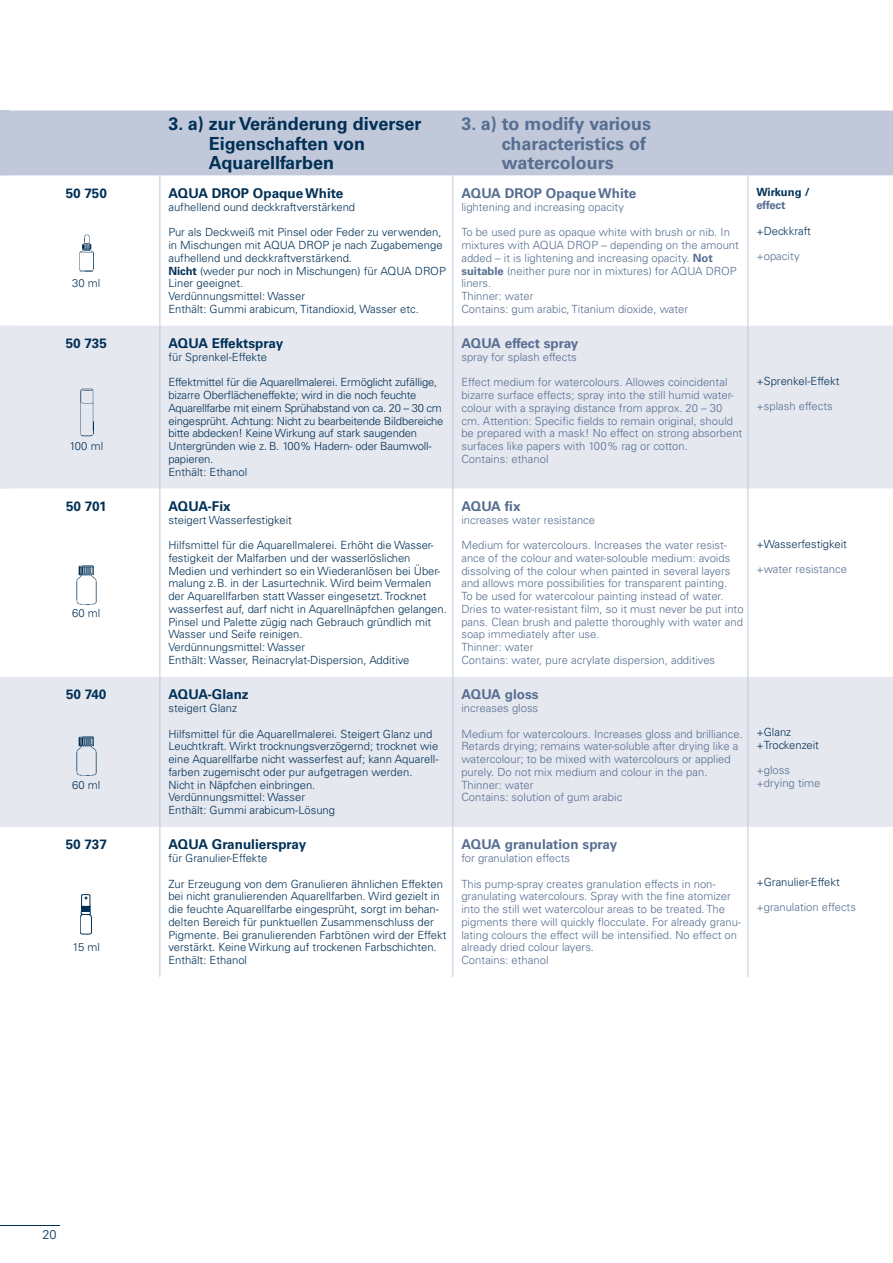
<style>
.page{position:relative;width:893px;height:1263px;background:#fff}
.page>*{position:absolute;margin:0;border:0;box-sizing:border-box;transform-origin:0 0}
.t1{font:700 18px/19.5px "Univers LT Std";color:#003056}
.t2{font:700 18px/19.5px "Univers LT Std";color:#566e91}
.t3{font:700 13.5px "Univers LT Std";color:#003056}
.t4{font:700 13.5px "Univers LT Std";color:#566e91}
.t5{font:300 12.75px "Univers LT Std";color:#003056}
.t6{font:300 11.25px/12.8px "Univers LT Std";color:#003056}
.t7{font:300 11.25px/12.8px "Univers LT Std";color:#566e91}
.t8{font:700 11.25px "Univers LT Std";color:#003056}
.t9{font:700 11.25px "Univers LT Std";color:#566e91}
.s1{font-weight:700}
</style>
<div class="page">
<div style="left:0;top:111px;width:893px;height:65px;background:#c1c8d9"></div>
<svg style="left:0;top:326px;width:893px;height:501px;fill:#e6e8f0"></svg>
<hr style="left:159px;top:176px;width:1px;height:150px;background:#c1c8d9">
<hr style="left:452px;top:176px;width:1px;height:150px;background:#c1c8d9">
<hr style="left:747px;top:176px;width:1px;height:150px;background:#c1c8d9">
<hr style="left:159px;top:326px;width:1px;height:162px;background:#c1c8d9">
<hr style="left:452px;top:326px;width:1px;height:162px;background:#c1c8d9">
<hr style="left:747px;top:326px;width:1px;height:162px;background:#c1c8d9">
<hr style="left:159px;top:488px;width:1px;height:189px;background:#c1c8d9">
<hr style="left:452px;top:488px;width:1px;height:189px;background:#c1c8d9">
<hr style="left:747px;top:488px;width:1px;height:189px;background:#c1c8d9">
<hr style="left:159px;top:677px;width:1px;height:150px;background:#c1c8d9">
<hr style="left:452px;top:677px;width:1px;height:150px;background:#c1c8d9">
<hr style="left:747px;top:677px;width:1px;height:150px;background:#c1c8d9">
<hr style="left:159px;top:827px;width:1px;height:150px;background:#c1c8d9">
<hr style="left:452px;top:827px;width:1px;height:150px;background:#c1c8d9">
<hr style="left:747px;top:827px;width:1px;height:150px;background:#c1c8d9">
<img style="left:79px;top:234px;width:14px;height:37px">
<img style="left:81px;top:389px;width:12px;height:47px">
<img style="left:75px;top:564px;width:23px;height:40px">
<img style="left:75px;top:735px;width:23px;height:41px">
<svg style="left:80px;top:894px;width:12px;height:40px"></svg>
<hr style="left:0;top:1225px;width:60px;height:1px;background:#003056">
<p class="t3" style="left:66px;top:185px;width:43px">50 750</p>
<p class="t6" style="left:72px;top:277px;width:30px">30 ml</p>
<p class="t3" style="left:66px;top:335px;width:43px">50 735</p>
<p class="t6" style="left:69px;top:440px;width:35px">100 ml</p>
<p class="t3" style="left:66px;top:498px;width:42px">50 701</p>
<p class="t6" style="left:72px;top:607px;width:30px">60 ml</p>
<p class="t3" style="left:66px;top:687px;width:42px">50 740</p>
<p class="t6" style="left:72px;top:778px;width:30px">60 ml</p>
<p class="t3" style="left:66px;top:837px;width:43px">50 737</p>
<p class="t6" style="left:73px;top:941px;width:29px">15 ml</p>
<h1 class="t1" style="left:209px;top:114px;width:214px;text-indent:-40px">3. a) zur Veränderung diverser<br>Eigenschaften von<br>Aquarellfarben</h1>
<h1 class="t2" style="left:502px;top:114px;width:151px;text-indent:-40px">3. a) to modify various characteristics of watercolours</h1>
<p class="t3" style="left:168px;top:185px;width:176px">AQUA DROP Opaque White</p>
<p class="t6" style="left:168px;top:201px;width:188px">aufhellend ound deckkraftverstärkend</p>
<p class="t6" style="left:168px;top:226px;width:279px">Pur als Deckweiß mit Pinsel oder Feder zu verwenden, in Mischungen mit AQUA DROP je nach Zugabemenge aufhellend und deckkraftverstärkend.<br><span class="s1">Nicht</span> (weder pur noch in Mischungen) für AQUA DROP Liner geeignet.<br>Verdünnungsmittel: Wasser<br>Enthält: Gummi arabicum, Titandioxid, Wasser etc.</p>
<p class="t4" style="left:461px;top:185px;width:176px">AQUA DROP Opaque White</p>
<p class="t7" style="left:461px;top:201px;width:164px">lightening and increasing opacity</p>
<p class="t7" style="left:461px;top:226px;width:279px">To be used pure as opaque white with brush or nib. In mixtures with AQUA DROP – depending on the amount added – it is lightening and increasing opacity. <span class="s1">Not suitable</span> (neither pure nor in mixtures) for AQUA DROP liners.<br>Thinner: water<br>Contains: gum arabic, Titanium dioxide, water</p>
<p class="t8" style="left:756px;top:186px;width:55px">Wirkung /</p>
<p class="t9" style="left:756px;top:199px;width:31px">effect</p>
<p class="t6" style="left:756px;top:224px;width:56px">+Deckkraft</p>
<p class="t7" style="left:756px;top:250px;width:45px">+opacity</p>
<p class="t3" style="left:168px;top:335px;width:116px">AQUA Effektspray</p>
<p class="t6" style="left:168px;top:351px;width:100px">für Sprenkel-Effekte</p>
<p class="t6" style="left:168px;top:376px;width:277px">Effektmittel für die Aquarellmalerei. Ermöglicht zufällige, bizarre Oberflächeneffekte; wird in die noch feuchte Aquarellfarbe mit einem Sprühabstand von ca. 20 – 30 cm eingesprüht. Achtung: Nicht zu bearbeitende Bildbereiche bitte abdecken! Keine Wirkung auf stark saugenden Untergründen wie z. B. 100% Hadern- oder Baumwoll&shy;papieren.<br>Enthält: Ethanol</p>
<p class="t3" style="left:168px;top:498px;width:64px">AQUA-Fix</p>
<p class="t6" style="left:168px;top:513px;width:125px">steigert Wasserfestigkeit</p>
<p class="t6" style="left:168px;top:539px;width:280px">Hilfsmittel für die Aquarellmalerei. Erhöht die Wasser&shy;festigkeit der Malfarben und der wasserlöslichen Medien und verhindert so ein Wiederanlösen bei Über&shy;malung z.B. in der Lasurtechnik. Wird beim Vermalen der Aquarellfarben statt Wasser eingesetzt. Trocknet wasserfest auf, darf nicht in Aquarellnäpfchen gelangen.<br>Pinsel und Palette zügig nach Gebrauch gründlich mit Wasser und Seife reinigen.<br>Verdünnungsmittel: Wasser<br>Enthält: Wasser, Reinacrylat-Dispersion, Additive</p>
<p class="t3" style="left:168px;top:687px;width:82px">AQUA-Glanz</p>
<p class="t6" style="left:168px;top:702px;width:70px">steigert Glanz</p>
<p class="t6" style="left:168px;top:727px;width:272px">Hilfsmittel für die Aquarellmalerei. Steigert Glanz und Leuchtkraft. Wirkt trocknungsverzögernd; trocknet wie eine Aquarellfarbe nicht wasserfest auf; kann Aquarell&shy;farben zugemischt oder pur aufgetragen werden.<br>Nicht in Näpfchen einbringen.<br>Verdünnungsmittel: Wasser<br>Enthält: Gummi arabicum-Lösung</p>
<p class="t3" style="left:168px;top:837px;width:139px">AQUA Granulierspray</p>
<p class="t6" style="left:168px;top:852px;width:101px">für Granulier-Effekte</p>
<p class="t6" style="left:168px;top:877px;width:280px">Zur Erzeugung von dem Granulieren ähnlichen Effekten bei nicht granulierenden Aquarellfarben. Wird gezielt in die feuchte Aquarellfarbe eingesprüht, sorgt im behan&shy;delten Bereich für punktuellen Zusammenschluss der Pigmente. Bei granulierenden Farbtönen wird der Effekt verstärkt. Keine Wirkung auf trockenen Farbschichten.<br>Enthält: Ethanol</p>
<p class="t4" style="left:461px;top:335px;width:119px">AQUA effect spray</p>
<p class="t7" style="left:461px;top:351px;width:117px">spray for splash effects</p>
<p class="t7" style="left:461px;top:376px;width:283px">Effect medium for watercolours. Allowes coincidental bizarre surface effects; spray into the still humid water&shy;colour with a spraying distance from approx. 20 – 30 cm. Attention: Specific fields to remain original, should be prepared with a mask! No effect on strong absorbent surfaces like papers with 100% rag or cotton.<br>Contains: ethanol</p>
<p class="t6" style="left:756px;top:374px;width:85px">+Sprenkel-Effekt</p>
<p class="t7" style="left:756px;top:400px;width:78px">+splash effects</p>
<p class="t4" style="left:461px;top:498px;width:61px">AQUA fix</p>
<p class="t7" style="left:461px;top:513px;width:135px">increases water resistance</p>
<p class="t7" style="left:461px;top:539px;width:284px">Medium for watercolours. Increases the water resist&shy;ance of the colour and water-solouble medium: avoids dissolving of the colour when painted in several layers and allows more possibilities for transparent painting.<br>To be used for watercolour painting instead of water.<br>Dries to water-resistant film, so it must never be put into pans. Clean brush and palette thoroughly with water and soap immediately after use.<br>Thinner: water<br>Contains: water, pure acrylate dispersion, additives</p>
<p class="t6" style="left:756px;top:537px;width:92px">+Wasserfestigkeit</p>
<p class="t7" style="left:756px;top:563px;width:92px">+water resistance</p>
<p class="t4" style="left:461px;top:687px;width:79px">AQUA gloss</p>
<p class="t7" style="left:461px;top:702px;width:78px">increases gloss</p>
<p class="t7" style="left:461px;top:727px;width:283px">Medium for watercolours. Increases gloss and brilliance.<br>Retards drying; remains water-soluble after drying like a watercolour; to be mixed with watercolours or applied purely. Do not mix medium and colour in the pan.<br>Thinner: water<br>Contains: solution of gum arabic</p>
<p class="t6" style="left:756px;top:725px;width:64px">+Glanz +Trockenzeit</p>
<p class="t7" style="left:756px;top:764px;width:66px">+gloss +drying time</p>
<p class="t4" style="left:461px;top:837px;width:157px">AQUA granulation spray</p>
<p class="t7" style="left:461px;top:852px;width:110px">for granulation effects</p>
<p class="t7" style="left:461px;top:877px;width:281px">This pump-spray creates granulation effects in non&shy;granulating watercolours. Spray with the fine atomizer into the still wet watercolour areas to be treated. The pigments there will quickly flocculate. For already granu&shy;lating colours the effect will be intensified. No effect on already dried colour layers.<br>Contains: ethanol</p>
<p class="t6" style="left:756px;top:875px;width:85px">+Granulier-Effekt</p>
<p class="t7" style="left:756px;top:901px;width:101px">+granulation effects</p>
<p class="t5" style="left:43px;top:1227px;width:16px">20</p>
</div>
